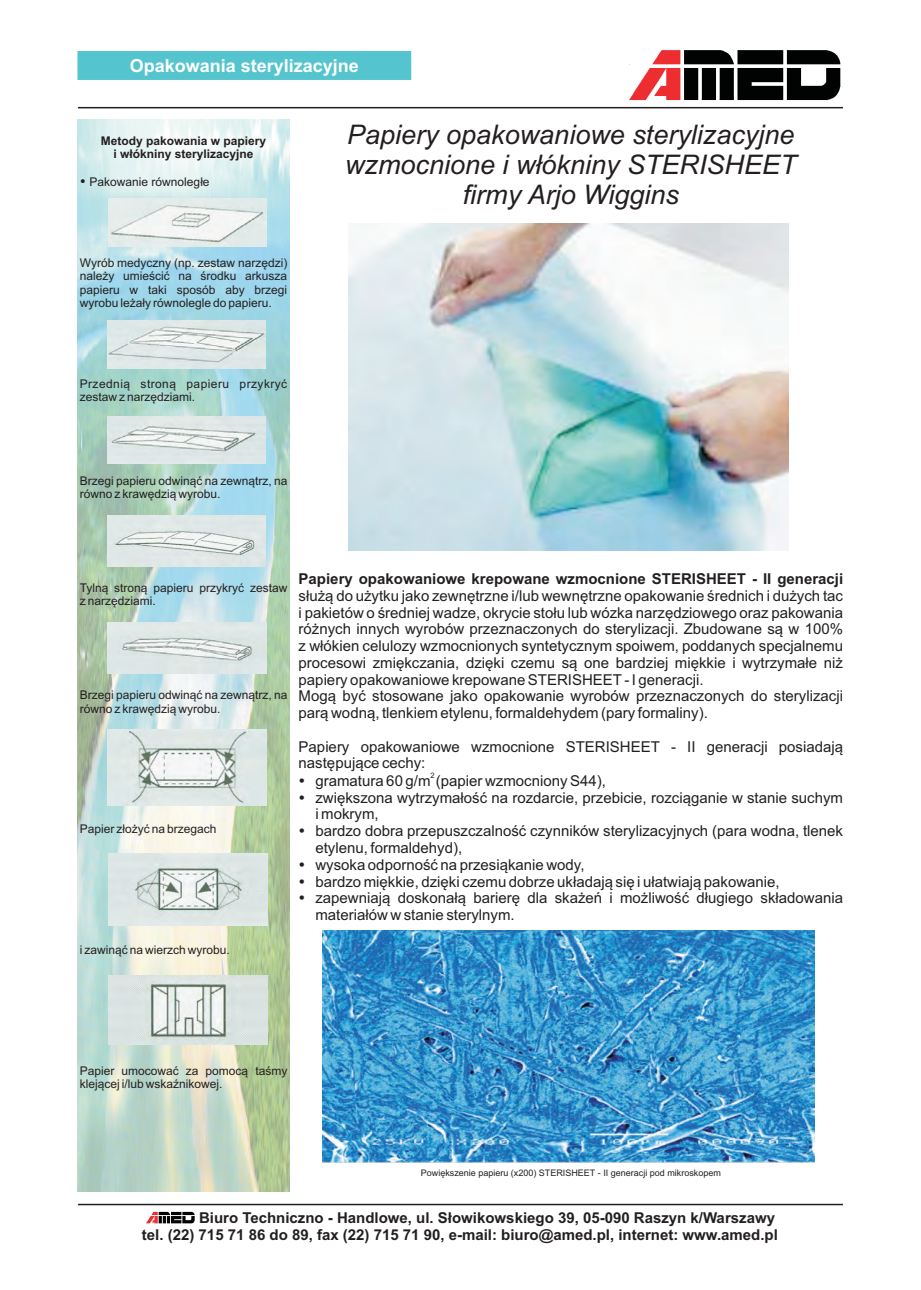
<style>
.page{position:relative;width:921px;height:1290px;background:#fff}
.page>*{position:absolute;margin:0;border:0;box-sizing:border-box;transform-origin:0 0}
.t1{font:italic 27px/30.2px "Arial";color:#231f20;text-align:center}
.t2{font:700 18px "Arial";color:#fff}
.t3{font:15px/16.8px "Arial";color:#231f20}
.t4{font:700 15px/16.8px "Arial";color:#231f20;text-align:right}
.t5{font:12px/13.4px "Arial";color:#231f20}
.t6{font:12px/13.4px "Arial";letter-spacing:.035em;color:#231f20}
.t7{font:700 12px/13.4px "Arial";color:#231f20;text-align:center}
.t8{font:9px "Arial";color:#231f20}
.t9{font:7.5px "Arial";color:#231f20}
</style>
<div class="page">
<img style="left:77px;top:120px;width:213px;height:1072px">
<hr style="left:78px;top:1204px;width:765px;height:1px;background:#231f20">
<img style="left:630px;top:50px;width:213px;height:59px">
<hr style="left:78px;top:107px;width:765px;height:1px;background:#231f20">
<div style="left:77px;top:50px;width:335px;height:31px;background:#54c5cf;border:1px solid #fff"></div>
<img style="left:146px;top:1211px;width:49px;height:13px">
<img style="left:322px;top:931px;width:492px;height:232px">
<img style="left:108px;top:198px;width:158px;height:48px">
<img style="left:107px;top:321px;width:159px;height:47px">
<img style="left:108px;top:416px;width:157px;height:47px">
<img style="left:108px;top:516px;width:158px;height:51px">
<img style="left:108px;top:623px;width:158px;height:51px">
<img style="left:108px;top:730px;width:158px;height:75px">
<img style="left:109px;top:854px;width:158px;height:72px">
<img style="left:109px;top:976px;width:158px;height:68px">
<img style="left:348px;top:223px;width:440px;height:328px">
<p class="t2" style="left:130px;top:58px;width:231px">Opakowania sterylizacyjne</p>
<p class="t7" style="left:101px;top:135px;width:167px">Metody pakowania w papiery i w³ókniny sterylizacyjne</p>
<p class="t5" style="left:80px;top:176px;width:131px">• Pakowanie równoleg³e</p>
<p class="t5" style="left:80px;top:257px;width:209px;text-align:justify">Wyrób medyczny (np. zestaw narzêdzi) nale¿y umieœciæ na œrodku arkusza papieru w taki sposób aby brzegi wyrobu le¿a³y równolegle do papieru.</p>
<p class="t6" style="left:80px;top:378px;width:209px">Przedni¹ stron¹ papieru przykryæ zestaw z narzêdziami.</p>
<h1 class="t1" style="left:345px;top:122px;width:453px">Papiery opakowaniowe sterylizacyjne wzmocnione i w³ókniny STERISHEET firmy Arjo Wiggins</h1>
<p class="t5" style="left:80px;top:475px;width:209px">Brzegi papieru odwin¹æ na zewn¹trz, na równo z krawêdzi¹ wyrobu.</p>
<p class="t5" style="left:80px;top:582px;width:209px">Tyln¹ stron¹ papieru przykryæ zestaw z narzêdziami.</p>
<p class="t5" style="left:80px;top:690px;width:209px">Brzegi papieru odwin¹æ na zewn¹trz, na równo z krawêdzi¹ wyrobu.</p>
<p class="t5" style="left:80px;top:824px;width:138px">Papier z³o¿yæ na brzegach</p>
<p class="t5" style="left:80px;top:944px;width:152px">i zawin¹æ na wierzch wyrobu.</p>
<p class="t4" style="left:299px;top:572px;width:546px">Papiery opakowaniowe krepowane wzmocnione STERISHEET - II generacji</p>
<p class="t3" style="left:299px;top:589px;width:546px">s³u¿¹ do u¿ytku jako zewnêtrzne i/lub wewnêtrzne opakowanie œrednich i du¿ych tac i pakietów o œredniej wadze, okrycie sto³u lub wózka narzêdziowego oraz pakowania ró¿nych innych wyrobów przeznaczonych do sterylizacji. Zbudowane s¹ w 100% z w³ókien celulozy wzmocnionych syntetycznym spoiwem, poddanych specjalnemu procesowi zmiêkczania, dziêki czemu s¹ one bardziej miêkkie i wytrzyma³e ni¿ papiery opakowaniowe krepowane STERISHEET - I generacji.<br>Mog¹ byæ stosowane jako opakowanie wyrobów przeznaczonych do sterylizacji par¹ wodn¹, tlenkiem etylenu, formaldehydem (pary formaliny).</p>
<p class="t3" style="left:299px;top:739px;width:546px">Papiery opakowaniowe wzmocnione STERISHEET - II generacji posiadaj¹ nastêpuj¹ce cechy:</p>
<p class="t9" style="left:431px;top:773px;width:6px">2</p>
<p class="t3" style="left:299px;top:774px;width:309px">• gramatura 60 g/m (papier wzmocniony S44),</p>
<p class="t3" style="left:315px;top:790px;width:529px;text-indent:-17px">• zwiêkszona wytrzyma³oœæ na rozdarcie, przebicie, rozci¹ganie w stanie suchym i mokrym,</p>
<p class="t3" style="left:315px;top:824px;width:529px;text-indent:-17px">• bardzo dobra przepuszczalnoœæ czynników sterylizacyjnych (para wodna, tlenek etylenu, formaldehyd),</p>
<p class="t3" style="left:299px;top:857px;width:287px">• wysoka odpornoœæ na przesi¹kanie wody,</p>
<p class="t3" style="left:299px;top:874px;width:483px">• bardzo miêkkie, dziêki czemu dobrze uk³adaj¹ siê i u³atwiaj¹ pakowanie,</p>
<p class="t3" style="left:315px;top:891px;width:529px;text-indent:-17px">• zapewniaj¹ doskona³¹ barierê dla ska¿eñ i mo¿liwoœæ d³ugiego sk³adowania materia³ów w stanie sterylnym.</p>
<p class="t5" style="left:80px;top:1065px;width:209px">Papier umocowaæ za pomoc¹ taœmy klej¹cej i/lub wskaŸnikowej.</p>
<p class="t8" style="left:421px;top:1169px;width:301px">Powiêkszenie papieru (x200) STERISHEET - II generacji pod mikroskopem</p>
<p class="t4" style="left:142px;top:1211px;width:637px">Biuro Techniczno - Handlowe, ul. S³owikowskiego 39, 05-090 Raszyn k/Warszawy<br>tel. (22) 715 71 86 do 89, fax (22) 715 71 90, e-mail: biuro@amed.pl, internet: www.amed.pl</p>
</div>
